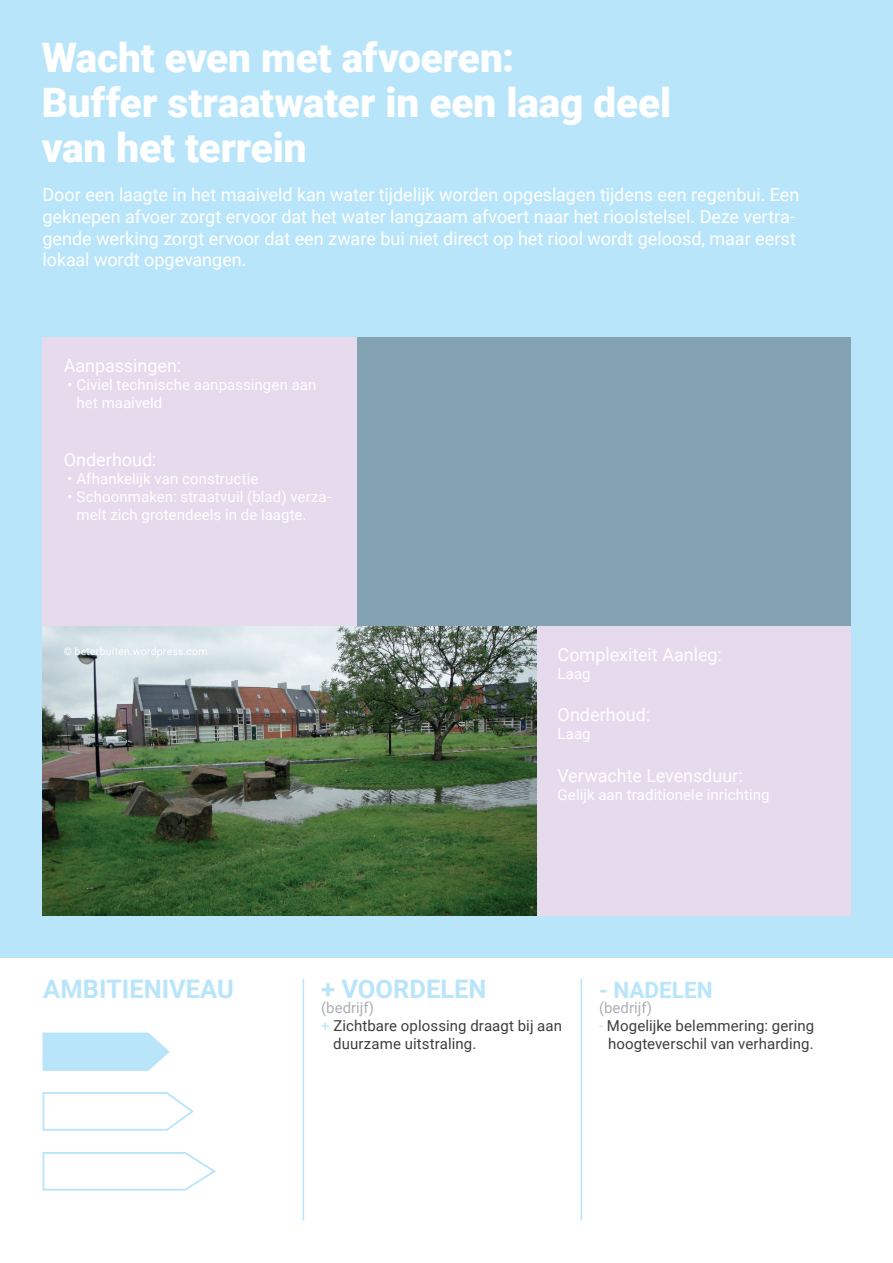
<style>
.page{position:relative;width:893px;height:1263px;background:#fff}
.page>*{position:absolute;margin:0;border:0;box-sizing:border-box;transform-origin:0 0}
.t1{font:900 40.5px/45px "Roboto";letter-spacing:-.005em;color:#fff}
.t2{font:700 25.5px "Roboto";color:#b9e5fa}
.t3{font:700 22.5px "Roboto";color:#b9e5fa}
.t4{font:18px/21.6px "Roboto";color:#fff}
.t5{font:15px/18px "Roboto";letter-spacing:.005em;color:#fff}
.t6{font:15px/18px "Roboto";letter-spacing:.005em;color:#3c3e40;text-align:center}
.t7{font:15px "Roboto";color:#acafb3}
.t8{font:10.5px "Roboto";letter-spacing:.025em;color:#fff}
.s1{color:#b9e5fa}
</style>
<div class="page">
<div style="left:0;top:0;width:893px;height:958px;background:#b9e5fa"></div>
<hr style="left:303px;top:979px;width:1px;height:241px;background:#b9e5fa">
<hr style="left:581px;top:979px;width:1px;height:241px;background:#b9e5fa">
<div style="left:357px;top:338px;width:493px;height:288px;background:#83a3b3"></div>
<div style="left:536px;top:626px;width:314px;height:289px;background:#e6dbec"></div>
<div style="left:43px;top:338px;width:314px;height:288px;background:#e6dbec"></div>
<svg style="left:42px;top:1152px;width:174px;height:39px"></svg>
<svg style="left:42px;top:1092px;width:152px;height:39px"></svg>
<svg style="left:43px;top:1032px;width:127px;height:39px;background:#c0e7fa"></svg>
<img style="left:43px;top:626px;width:493px;height:289px">
<h1 class="t1" style="left:42px;top:34px;width:631px">Wacht even met afvoeren:<br>Buffer straatwater in een laag deel van het terrein</h1>
<p class="t4" style="left:43px;top:183px;width:758px">Door een laagte in het maaiveld kan water tijdelijk worden opgeslagen tijdens een regenbui. Een geknepen afvoer zorgt ervoor dat het water langzaam afvoert naar het rioolstelsel. Deze vertra&shy;gende werking zorgt ervoor dat een zware bui niet direct op het riool wordt geloosd, maar eerst lokaal wordt opgevangen.</p>
<p class="t4" style="left:64px;top:355px;width:119px">Aanpassingen:</p>
<p class="t5" style="left:77px;top:376px;width:241px;text-indent:-9px">• Civiel technische aanpassingen aan het maaiveld</p>
<p class="t4" style="left:64px;top:448px;width:94px">Onderhoud:</p>
<p class="t5" style="left:68px;top:469px;width:192px">• Afhankelijk van constructie</p>
<p class="t5" style="left:77px;top:487px;width:256px;text-indent:-9px">• Schoonmaken: straatvuil (blad) verza&shy;melt zich grotendeels in de laagte.</p>
<p class="t8" style="left:64px;top:644px;width:145px">© beterbuiten.wordpress.com</p>
<p class="t4" style="left:558px;top:643px;width:166px">Complexiteit Aanleg:</p>
<p class="t5" style="left:558px;top:664px;width:35px">Laag</p>
<p class="t4" style="left:558px;top:703px;width:94px">Onderhoud:</p>
<p class="t5" style="left:558px;top:724px;width:35px">Laag</p>
<p class="t4" style="left:558px;top:764px;width:187px">Verwachte Levensduur:</p>
<p class="t5" style="left:558px;top:785px;width:214px">Gelijk aan traditionele inrichting</p>
<h2 class="t2" style="left:43px;top:971px;width:192px">AMBITIENIVEAU</h2>
<h2 class="t2" style="left:321px;top:971px;width:167px">+ VOORDELEN</h2>
<p class="t7" style="left:321px;top:997px;width:54px">(bedrijf)</p>
<p class="t6" style="left:321px;top:1016px;width:242px"><span class="s1">+</span> Zichtbare oplossing draagt bij aan</p>
<p class="t6" style="left:333px;top:1034px;width:145px">duurzame uitstraling.</p>
<p class="t3" style="left:599px;top:974px;width:115px">- NADELEN</p>
<p class="t7" style="left:599px;top:997px;width:54px">(bedrijf)</p>
<p class="t6" style="left:599px;top:1016px;width:217px"><span class="s1">-</span> Mogelijke belemmering: gering hoogteverschil van verharding.</p>
</div>
